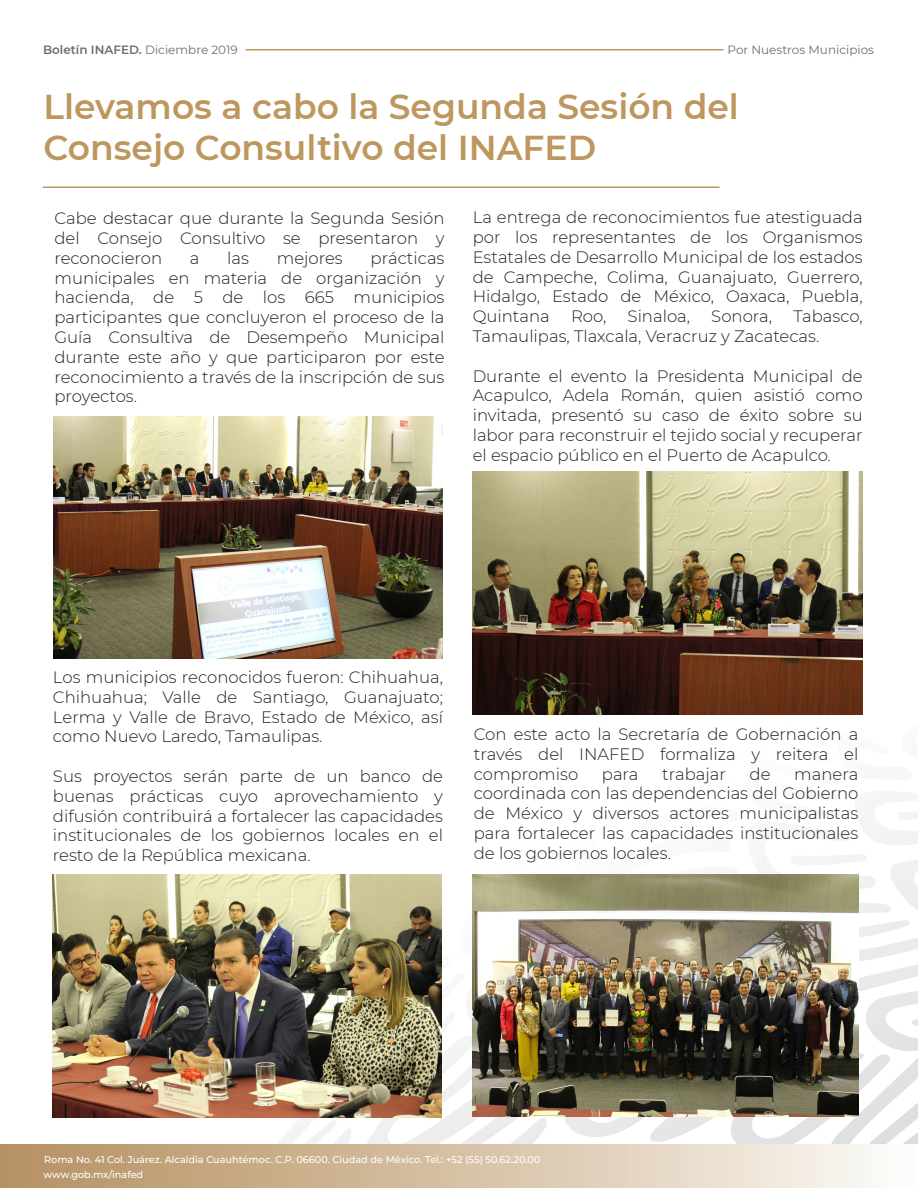
<style>
.page{position:relative;width:918px;height:1188px;background:#fff}
.page>*{position:absolute;margin:0;border:0;box-sizing:border-box;transform-origin:0 0}
.t1{font:600 34.5px/41.4px "Montserrat";color:#bd975e}
.t2{font:300 16.5px/19.8px "Montserrat";color:#231f20;text-align:justify}
.t3{font:600 12px "Montserrat";color:#6d6e71}
.t4{font:12px "Montserrat";color:#6d6e71}
.t5{font:500 9.75px/15.3px "Montserrat";color:#fff}
.s1{font-weight:400}
</style>
<div class="page">
<svg style="left:567px;top:708px;width:351px;height:176px"></svg>
<div style="left:0;top:1145px;width:918px;height:43px;background:linear-gradient(to right,#b48e5d,#fbf9f4)"></div>
<hr style="left:43px;top:187px;width:677px;height:1px;background:#bd975e">
<hr style="left:246px;top:49px;width:478px;height:1px;background:#bd975e">
<img style="left:53px;top:416px;width:390px;height:242px">
<img style="left:52px;top:875px;width:390px;height:242px">
<img style="left:473px;top:472px;width:389px;height:242px">
<img style="left:472px;top:875px;width:387px;height:242px">
<p class="t3" style="left:43px;top:41px;width:196px">Boletín INAFED. <span class="s1">Diciembre 2019</span></p>
<p class="t4" style="left:728px;top:42px;width:148px">Por Nuestros Municipios</p>
<h1 class="t1" style="left:44px;top:84px;width:697px">Llevamos a cabo la Segunda Sesión del<br>Consejo Consultivo del INAFED</h1>
<p class="t2" style="left:54px;top:208px;width:392px">Cabe destacar que durante la Segunda Sesión del Consejo Consultivo se presentaron y reconocieron</p>
<p class="t2" style="left:190px;top:248px;width:11px">a</p>
<p class="t2" style="left:227px;top:248px;width:23px">las</p>
<p class="t2" style="left:277px;top:248px;width:68px">mejores</p>
<p class="t2" style="left:54px;top:248px;width:392px;text-indent:316px">prácticas municipales en materia de organización y hacienda, de 5 de los 665 municipios participantes que concluyeron el proceso de la Guía Consultiva de Desempeño Municipal durante este año y que participaron por este reconocimiento a través de la inscripción de sus proyectos.</p>
<p class="t2" style="left:473px;top:207px;width:392px">La entrega de reconocimientos fue atestiguada por los representantes de los Organismos Estatales de Desarrollo Municipal de los estados de Campeche, Colima, Guanajuato, Guerrero, Hidalgo, Estado de México, Oaxaca, Puebla, Quintana</p>
<p class="t2" style="left:473px;top:306px;width:392px;text-indent:321px">Tabasco,<br>Tamaulipas, Tlaxcala, Veracruz y Zacatecas.</p>
<p class="t2" style="left:473px;top:365px;width:392px">Durante el evento la Presidenta Municipal de Acapulco, Adela Román, quien asistió como invitada, presentó su caso de éxito sobre su labor para reconstruir el tejido social y recuperar el espacio público en el Puerto de Acapulco.</p>
<p class="t2" style="left:571px;top:306px;width:37px">Roo,</p>
<p class="t2" style="left:628px;top:306px;width:64px">Sinaloa,</p>
<p class="t2" style="left:711px;top:306px;width:62px">Sonora,</p>
<p class="t2" style="left:53px;top:667px;width:392px">Los municipios reconocidos fueron: Chihuahua, Chihuahua; Valle de Santiago, Guanajuato; Lerma y Valle de Bravo, Estado de México, así como Nuevo Laredo, Tamaulipas.</p>
<p class="t2" style="left:53px;top:766px;width:392px">Sus proyectos serán parte de un banco de buenas prácticas cuyo aprovechamiento y difusión contribuirá a fortalecer las capacidades institucionales de los gobiernos locales en el resto de la República mexicana.</p>
<p class="t2" style="left:474px;top:724px;width:386px">Con este acto la Secretaría de Gobernación a través del INAFED formaliza y reitera el compromiso</p>
<p class="t2" style="left:602px;top:763px;width:38px">para</p>
<p class="t2" style="left:662px;top:763px;width:65px">trabajar</p>
<p class="t2" style="left:750px;top:763px;width:22px">de</p>
<p class="t2" style="left:474px;top:763px;width:386px;text-indent:320px">manera coordinada con las dependencias del Gobierno de México y diversos actores municipalistas para fortalecer las capacidades institucionales de los gobiernos locales.</p>
<p class="t5" style="left:44px;top:1151px;width:498px">Roma No. 41 Col. Juárez. Alcaldía Cuauhtémoc. C.P. 06600. Ciudad de México. Tel.: +52 (55) 50.62.20.00 www.gob.mx/inafed</p>
</div>
